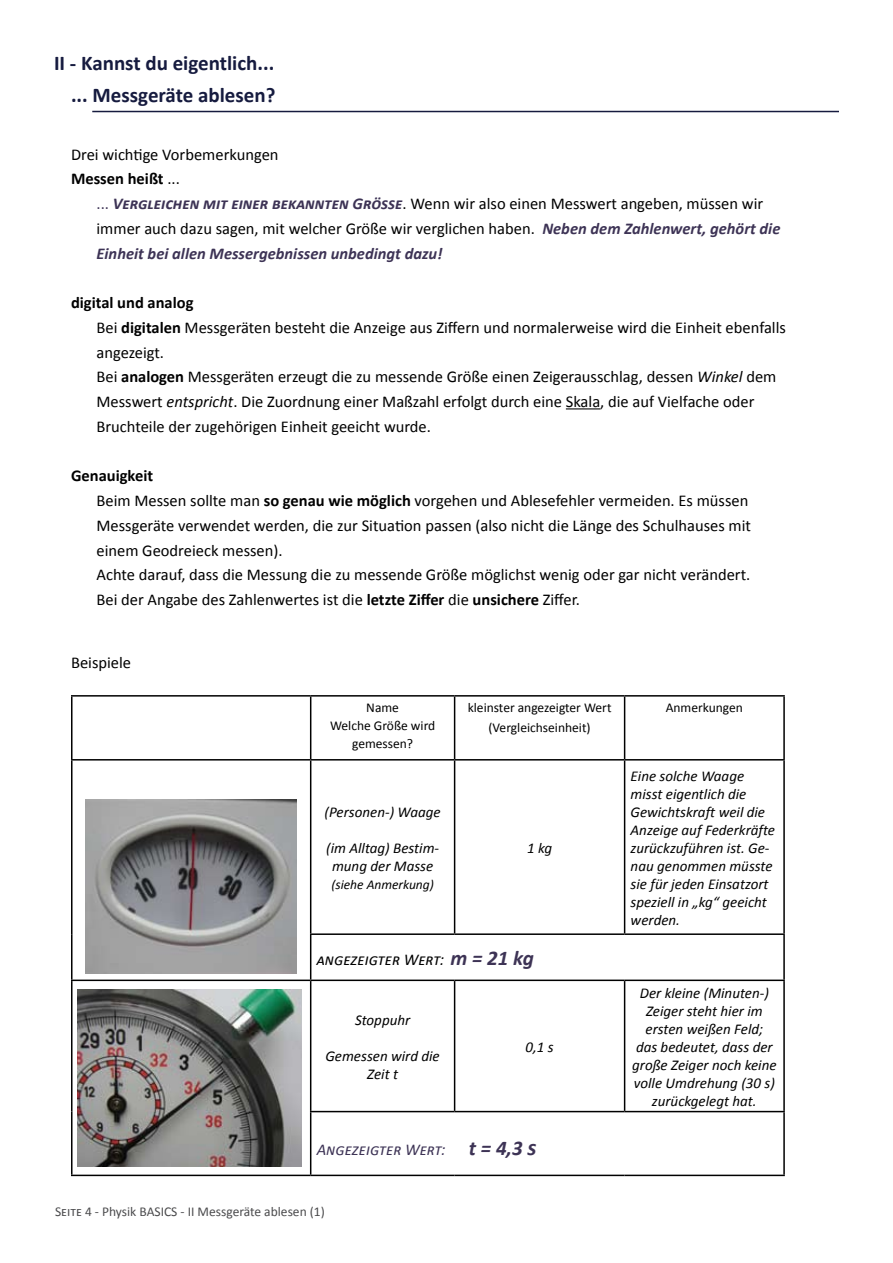
<style>
.page{position:relative;width:893px;height:1263px;background:#fff}
.page>*{position:absolute;margin:0;border:0;box-sizing:border-box;transform-origin:0 0}
.t1{font:700 21px/32.5px "Calibri";color:#161b3f;text-align:right}
.t2{font:16.5px/24.8px "Calibri";color:#000}
.t3{font:italic 700 16.5px/24.8px "Calibri";color:#3d3355}
.t4{font:italic 16.5px "Calibri";color:#000}
.t5{font:italic 16.5px "Calibri";color:#3d3355}
.t6{font:italic 15px/18px "Calibri";color:#000;text-align:center}
.t7{font:13.5px/18px "Calibri";color:#000;text-align:center}
.t8{font:13.5px "Calibri";color:#4b4b4d}
.t9{font:italic 13.5px "Calibri";color:#000}
.s1{font-weight:700}
.s2{font-weight:400;font-style:normal}
.s3{font-weight:400;font-style:normal;color:#000}
.s4{font-style:italic}
.s5{font-weight:700;font-size:21px;color:#3d3355}
.s6{font-weight:700;font-size:21px}
</style>
<div class="page">
<hr style="left:92px;top:111px;width:747px;height:1px;background:#161b3f">
<hr style="left:566px;top:408px;width:34px;height:1px;background:#000">
<hr style="left:71px;top:695px;width:240px;height:2px;background:#000">
<hr style="left:71px;top:697px;width:2px;height:62px;background:#000">
<hr style="left:311px;top:695px;width:144px;height:2px;background:#000">
<hr style="left:310px;top:697px;width:1px;height:62px;background:#000">
<hr style="left:455px;top:695px;width:170px;height:2px;background:#000">
<hr style="left:454px;top:697px;width:1px;height:62px;background:#000">
<hr style="left:625px;top:695px;width:160px;height:2px;background:#000">
<hr style="left:624px;top:697px;width:1px;height:62px;background:#000">
<hr style="left:783px;top:697px;width:2px;height:62px;background:#000">
<hr style="left:71px;top:759px;width:240px;height:1px;background:#000">
<hr style="left:71px;top:760px;width:2px;height:174px;background:#000">
<hr style="left:311px;top:759px;width:144px;height:1px;background:#000">
<hr style="left:310px;top:760px;width:1px;height:173px;background:#000">
<hr style="left:455px;top:759px;width:170px;height:1px;background:#000">
<hr style="left:454px;top:760px;width:1px;height:173px;background:#000">
<hr style="left:625px;top:759px;width:160px;height:1px;background:#000">
<hr style="left:624px;top:760px;width:1px;height:173px;background:#000">
<hr style="left:783px;top:760px;width:2px;height:173px;background:#000">
<hr style="left:71px;top:934px;width:2px;height:45px;background:#000">
<hr style="left:310px;top:933px;width:145px;height:2px;background:#000">
<hr style="left:310px;top:935px;width:1px;height:44px;background:#000">
<hr style="left:455px;top:933px;width:170px;height:2px;background:#000">
<hr style="left:625px;top:933px;width:160px;height:2px;background:#000">
<hr style="left:783px;top:935px;width:2px;height:44px;background:#000">
<hr style="left:71px;top:979px;width:240px;height:2px;background:#000">
<hr style="left:71px;top:981px;width:2px;height:130px;background:#000">
<hr style="left:311px;top:979px;width:144px;height:2px;background:#000">
<hr style="left:310px;top:981px;width:1px;height:130px;background:#000">
<hr style="left:455px;top:979px;width:170px;height:2px;background:#000">
<hr style="left:454px;top:981px;width:1px;height:130px;background:#000">
<hr style="left:625px;top:979px;width:160px;height:2px;background:#000">
<hr style="left:624px;top:981px;width:1px;height:130px;background:#000">
<hr style="left:783px;top:981px;width:2px;height:130px;background:#000">
<hr style="left:71px;top:1111px;width:2px;height:63px;background:#000">
<hr style="left:310px;top:1111px;width:145px;height:1px;background:#000">
<hr style="left:310px;top:1112px;width:1px;height:62px;background:#000">
<hr style="left:455px;top:1111px;width:170px;height:1px;background:#000">
<hr style="left:625px;top:1111px;width:160px;height:1px;background:#000">
<hr style="left:783px;top:1112px;width:2px;height:62px;background:#000">
<hr style="left:71px;top:1174px;width:240px;height:2px;background:#000">
<hr style="left:311px;top:1174px;width:144px;height:2px;background:#000">
<hr style="left:455px;top:1174px;width:170px;height:2px;background:#000">
<hr style="left:625px;top:1174px;width:160px;height:2px;background:#000">
<img style="left:86px;top:800px;width:211px;height:174px">
<img style="left:78px;top:989px;width:223px;height:177px">
<p class="t1" style="left:54px;top:46px;width:223px">II - Kannst du eigentlich... ... Messgeräte ablesen?</p>
<p class="t2" style="left:71px;top:142px;width:209px">Drei wichtige Vorbemerkungen<br><span class="s1">Messen heißt</span> ...</p>
<p class="t3" style="left:97px;top:191px;width:685px"><span class="s2">...</span> Vergleichen mit einer bekannten Grösse<span class="s3">. Wenn wir also einen Messwert angeben, müssen wir immer auch dazu sagen, mit welcher Größe wir verglichen haben.</span> Neben dem Zahlenwert, gehört die<br>Einheit bei allen Messergebnissen unbedingt dazu!</p>
<p class="t2" style="left:97px;top:290px;width:691px;text-indent:-26px"><span class="s1">digital und analog<br></span>Bei <span class="s1">digitalen</span> Messgeräten besteht die Anzeige aus Ziffern und normalerweise wird die Einheit ebenfalls angezeigt.<br>Bei <span class="s1">analogen</span> Messgeräten erzeugt die zu messende Größe einen Zeigerausschlag, dessen <span class="s4">Winkel</span> dem Messwert <span class="s4">entspricht</span>. Die Zuordnung einer Maßzahl erfolgt durch eine Skala, die auf Vielfache oder Bruchteile der zugehörigen Einheit geeicht wurde.</p>
<p class="t2" style="left:97px;top:463px;width:656px;text-indent:-26px"><span class="s1">Genauigkeit<br></span>Beim Messen sollte man <span class="s1">so genau wie möglich</span> vorgehen und Ablesefehler vermeiden. Es müssen Messgeräte verwendet werden, die zur Situation passen (also nicht die Länge des Schulhauses mit einem Geodreieck messen).<br>Achte darauf, dass die Messung die zu messende Größe möglichst wenig oder gar nicht verändert.<br>Bei der Angabe des Zahlenwertes ist die <span class="s1">letzte Ziffer</span> die <span class="s1">unsichere</span> Ziffer.</p>
<p class="t2" style="left:71px;top:650px;width:62px">Beispiele</p>
<p class="t7" style="left:330px;top:698px;width:107px">Name<br>Welche Größe wird gemessen?</p>
<p class="t7" style="left:468px;top:697px;width:145px;line-height:20.2px">kleinster angezeigter Wert (Vergleichseinheit)</p>
<p class="t7" style="left:666px;top:698px;width:79px">Anmerkungen</p>
<p class="t6" style="left:325px;top:802px;width:118px">(Personen-) Waage</p>
<p class="t6" style="left:326px;top:838px;width:114px">(im Alltag) Bestim&shy;mung der Masse</p>
<p class="t9" style="left:331px;top:875px;width:104px">(siehe Anmerkung)</p>
<p class="t6" style="left:527px;top:838px;width:27px">1 kg</p>
<p class="t4" style="left:317px;top:948px;width:219px">angezeigter Wert: <span class="s5">m = 21 kg</span></p>
<p class="t6" style="left:355px;top:1010px;width:57px">Stoppuhr</p>
<p class="t6" style="left:325px;top:1046px;width:116px">Gemessen wird die<br>Zeit t</p>
<p class="t6" style="left:525px;top:1037px;width:30px">0,1 s</p>
<p class="t5" style="left:317px;top:1138px;width:221px">Angezeigter Wert: <span class="s6">t = 4,3 s</span></p>
<p class="t6" style="left:631px;top:766px;width:146px;text-align:left">Eine solche Waage misst eigentlich die<br>Gewichtskraft weil die<br>Anzeige auf Federkräfte zurückzuführen ist. Ge&shy;nau genommen müsste sie für jeden Einsatzort speziell in „kg“ geeicht werden.</p>
<p class="t6" style="left:632px;top:983px;width:146px">Der kleine (Minuten-)<br>Zeiger steht hier im ersten weißen Feld;<br>das bedeutet, dass der große Zeiger noch keine volle Umdrehung (30 s) zurückgelegt hat.</p>
<p class="t8" style="left:55px;top:1203px;width:271px">Seite 4 - Physik BASICS - II Messgeräte ablesen (1)</p>
</div>
